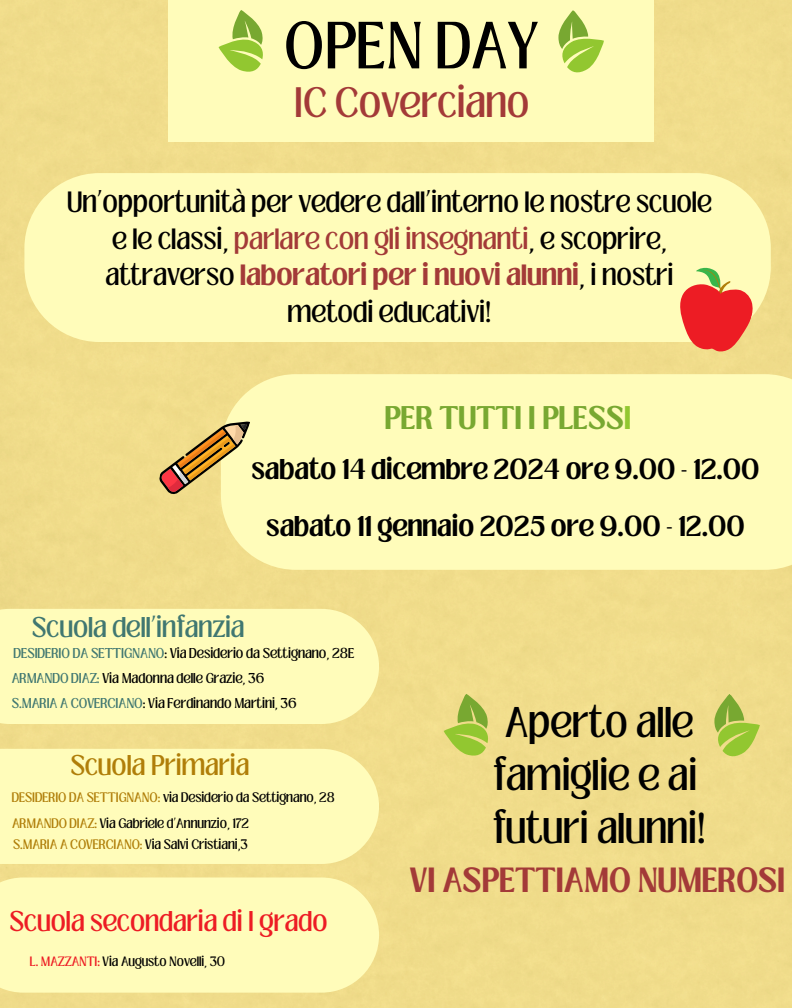
<style>
.page{position:relative;width:792px;height:1008px;background:#fff}
.page>*{position:absolute;margin:0;border:0;box-sizing:border-box;transform-origin:0 0}
.t1{font:51px "Loubag";color:#000}
.t2{font:32.9px/53.2px "Loubag";color:#000;text-align:center}
.t3{font:32.6px "Loubag";color:#a33a38}
.t4{font:700 26.8px "Loubag";color:#a33a38}
.t5{font:700 25.1px "Loubag";color:#78a831}
.t6{font:22.5px/36.8px "Loubag";color:#000;text-align:center}
.t7{font:700 21.9px "Loubag";color:#000}
.t8{font:21.9px "Loubag";color:#ed1c24}
.t9{font:21.9px "Loubag";color:#407771}
.t10{font:21.9px "Loubag";color:#b07e09}
.t11{font:10.9px "Loubag";color:#000}
.t12{font:10.6px "Loubag";color:#000}
.t13{font:10.6px "Loubag";color:#b07e09}
.t14{font:10.4px "Loubag";color:#000}
.s1{color:#a33a38}
.s2{font-weight:700;color:#a33a38}
.s3{color:#92c730}
.s4{color:#407771}
.s5{color:#b07e09}
.s6{color:#000}
.s7{color:#ed1c24}
</style>
<div class="page">
<div style="left:169px;top:0;width:485px;height:142px;background:#fffcba"></div>
<svg style="left:558px;top:10px;width:46px;height:63px"></svg>
<svg style="left:218px;top:10px;width:45px;height:62px"></svg>
<div style="left:24px;top:173px;width:747px;height:169px;background:#fffcba;border-radius:75px"></div>
<div style="left:221px;top:374px;width:571px;height:196px;background:#fffcba"></div>
<div style="left:0;top:609px;width:379px;height:115px;background:#fffcba"></div>
<svg style="left:667px;top:267px;width:91px;height:93px"></svg>
<div style="left:0;top:749px;width:379px;height:115px;background:#fffcba"></div>
<div style="left:0;top:877px;width:379px;height:116px;background:#fffcba"></div>
<svg style="left:440px;top:690px;width:58px;height:77px;background:#cdd16c"></svg>
<svg style="left:705px;top:691px;width:59px;height:74px;background:#ccd06b"></svg>
<svg style="left:157px;top:410px;width:93px;height:94px;background:#dabf79"></svg>
<p class="t1" style="left:284px;top:5px;width:254px">OPEN DAY</p>
<h3 class="t3" style="left:294px;top:77px;width:237px">IC Coverciano</h3>
<p class="t6" style="left:67px;top:184px;width:646px">Un’opportunità per vedere dall’interno le nostre scuole e le classi, <span class="s1">parlare con gli insegnanti</span>, e scoprire, attraverso <span class="s2">laboratori per i nuovi alunni</span>, i nostri metodi educativi!</p>
<p class="t5" style="left:384px;top:398px;width:249px">PER TUTTI I PLESS<span class="s3">I</span></p>
<h4 class="t7" style="left:251px;top:452px;width:510px">sabato 14 dicembre 2024 ore 9.00 - 12.00</h4>
<h4 class="t7" style="left:266px;top:509px;width:480px">sabato 11 gennaio 2025 ore 9.00 - 12.00</h4>
<p class="t9" style="left:32px;top:610px;width:214px">Scuola dell’infanzia</p>
<p class="t11" style="left:14px;top:644px;width:342px"><span class="s4">DESIDERIO DA SETTIGNANO</span>: Via Desiderio da Settignano, 28E</p>
<h5 class="t11" style="left:12px;top:669px;width:254px"><span class="s4">ARMANDO DIAZ:</span> Via Madonna delle Grazie, 36</h5>
<p class="t11" style="left:12px;top:694px;width:287px"><span class="s4">S.MARIA A COVERCIANO</span>: Via Ferdinando Martini, 36</p>
<p class="t10" style="left:70px;top:748px;width:181px">Scuola Primaria</p>
<h5 class="t12" style="left:12px;top:789px;width:324px"><span class="s5">DESIDERIO DA SETTIGNANO:</span> via Desiderio da Settignano, 28</h5>
<h2 class="t12" style="left:12px;top:814px;width:239px"><span class="s5">ARMANDO DIAZ:</span> Via Gabriele d’Annunzio, 172</h2>
<h1 class="t13" style="left:13px;top:836px;width:236px">S.MARIA A COVERCIANO: <span class="s6">Via Salvi Cristiani,3</span></h1>
<p class="t8" style="left:10px;top:903px;width:319px">Scuola secondaria di I grado</p>
<h2 class="t14" style="left:30px;top:953px;width:197px"><span class="s7">L. MAZZANTI:</span> Via Augusto Novelli, 30</h2>
<p class="t2" style="left:492px;top:696px;width:215px">Aperto alle famiglie e ai futuri alunni!</p>
<h5 class="t4" style="left:410px;top:858px;width:377px">VI ASPETTIAMO NUMEROSI</h5>
</div>
